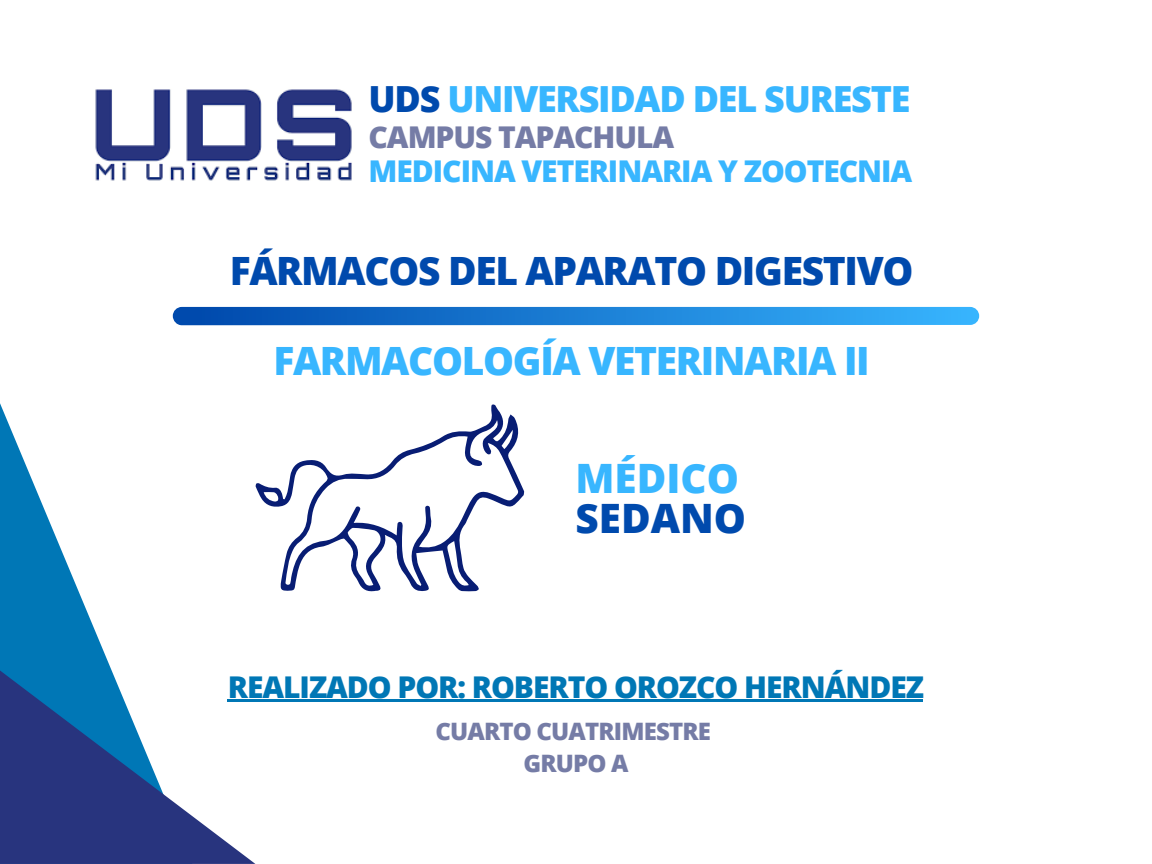
<style>
.page{position:relative;width:1152px;height:864px;background:#fff}
.page>*{position:absolute;margin:0;border:0;box-sizing:border-box;transform-origin:0 0}
.t1{font:800 40.5px "Open Sans";color:#38b6ff}
.t2{font:800 40.5px "Open Sans";color:#004aad}
.t3{font:800 39px "Open Sans";letter-spacing:-.035em;color:#004aad}
.t4{font:800 39px "Open Sans";letter-spacing:-.035em;color:#38b6ff}
.t5{font:800 36px "Open Sans";letter-spacing:-.035em;color:#38b6ff}
.t6{font:800 30px "Open Sans";letter-spacing:-.035em;color:#0077b5}
.t7{font:800 30px "Open Sans";letter-spacing:-.035em;color:#38b6ff}
.t8{font:800 30px "Open Sans";letter-spacing:-.035em;color:#757ca6}
.t9{font:800 24px "Open Sans";letter-spacing:-.035em;color:#757ca6}
.s1{color:#004aad}
</style>
<div class="page">
<img style="left:95px;top:89px;width:257px;height:92px">
<div style="left:173px;top:307px;width:806px;height:18px;background:linear-gradient(to right,#0047aa,#38b5fe);border-radius:9px"></div>
<hr style="left:228px;top:700px;width:695px;height:2px;background:#0077b5">
<svg style="left:0;top:403px;width:112px;height:267px;fill:#0077b6"></svg>
<svg style="left:0;top:670px;width:255px;height:194px"></svg>
<svg style="left:255px;top:404px;width:269px;height:188px"></svg>
<p class="t5" style="left:369px;top:74px;width:543px"><span class="s1">UDS</span> UNIVERSIDAD DEL SURESTE</p>
<p class="t8" style="left:369px;top:116px;width:307px">CAMPUS TAPACHULA</p>
<p class="t7" style="left:369px;top:150px;width:545px">MEDICINA VETERINARIA Y ZOOTECNIA</p>
<p class="t3" style="left:230px;top:243px;width:685px">FÁRMACOS DEL APARATO DIGESTIVO</p>
<p class="t4" style="left:273px;top:333px;width:598px">FARMACOLOGÍA VETERINARIA II</p>
<p class="t1" style="left:575px;top:450px;width:165px">MÉDICO</p>
<p class="t2" style="left:575px;top:489px;width:172px">SEDANO</p>
<p class="t6" style="left:228px;top:665px;width:698px">REALIZADO POR: ROBERTO OROZCO HERNÁNDEZ</p>
<p class="t9" style="left:436px;top:714px;width:277px">CUARTO CUATRIMESTRE</p>
<p class="t9" style="left:523px;top:746px;width:107px">GRUPO A</p>
</div>
